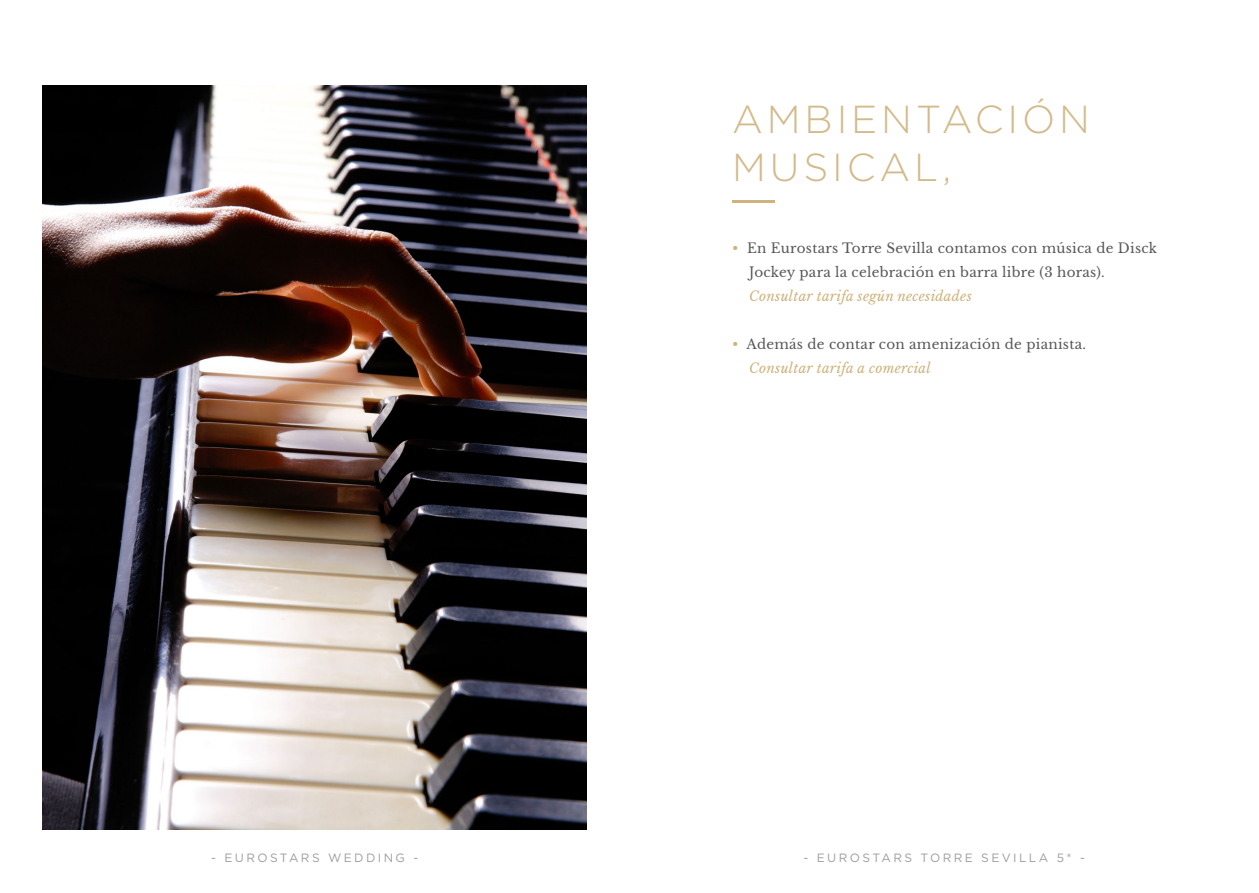
<style>
.page{position:relative;width:1259px;height:893px;background:#fff}
.page>*{position:absolute;margin:0;border:0;box-sizing:border-box;transform-origin:0 0}
.t1{font:300 39px/48px "Gotham";letter-spacing:.1em;color:#d3ba8a}
.t2{font:13.5px/24px "Libre Baskerville";letter-spacing:.02em;color:#575756}
.t3{font:italic 13.5px "Libre Baskerville";letter-spacing:.02em;color:#ceb37d}
.t4{font:12px "Gotham";letter-spacing:.2em;color:#9d9d9c}
.s1{color:#ceb37d}
.s2{font-style:italic;color:#ceb37d}
</style>
<div class="page">
<img style="left:43px;top:85px;width:544px;height:744px">
<hr style="left:732px;top:200px;width:42px;height:3px;background:#ceb37d">
<h1 class="t1" style="left:732px;top:94px;width:359px">AMBIENTACIÓN<br>MUSICAL,</h1>
<p class="t2" style="left:749px;top:236px;width:409px;text-indent:-17px"><span class="s1">•</span> En Eurostars Torre Sevilla contamos con música de Disck<br>Jockey para la celebración en barra libre (3 horas).</p>
<p class="t3" style="left:749px;top:288px;width:224px">Consultar tarifa según necesidades</p>
<p class="t2" style="left:749px;top:332px;width:338px;text-indent:-17px"><span class="s1">•</span> Además de contar con amenización de pianista.<br><span class="s2">Consultar tarifa a comercial</span></p>
<p class="t4" style="left:211px;top:850px;width:209px">- EUROSTARS WEDDING -</p>
<p class="t4" style="left:803px;top:850px;width:283px">- EUROSTARS TORRE SEVILLA 5* -</p>
</div>
